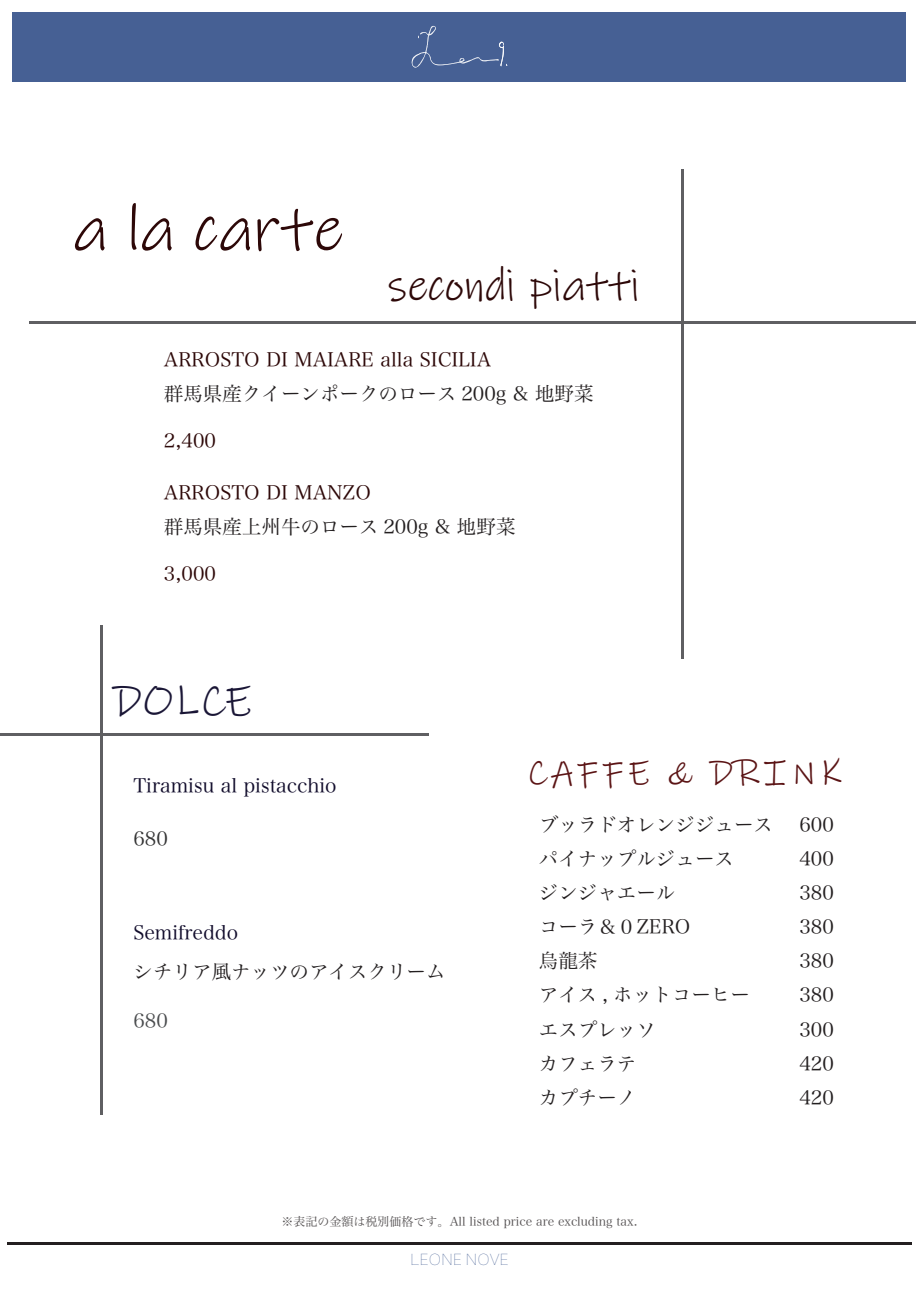
<style>
.page{position:relative;width:919px;height:1289px;background:#fff}
.page>*{position:absolute;margin:0;border:0;box-sizing:border-box;transform-origin:0 0}
.t1{font:66px "Ink Free";color:#2d0808}
.t2{font:45px "Ink Free";color:#2d0808}
.t3{font:45px "Ink Free";color:#1a1636}
.t4{font:36px "Ink Free";letter-spacing:.11em;color:#5b1415}
.t5{font:19.5px/34.2px "Hira Min Pro W3";color:#231f20}
.t6{font:19.5px "Hira Min Pro W3";color:#2d0808}
.t7{font:19.5px "Hira Min Pro W3";color:#120d2c}
.t8{font:19.5px "Hira Min Pro W3";color:#333334}
.t9{font:19.5px "Hira Min Pro W3";color:#4a4c4e}
.t10{font:15px "Hiragino Sans W0";color:#466094}
.t11{font:12px "Hira Min Pro W3";color:#555253}
.s1{font-family:"Koz Go Pr 6 N"}
</style>
<div class="page">
<div style="left:13px;top:13px;width:893px;height:69px;background:#466094"></div>
<svg style="left:411px;top:26px;width:96px;height:42px"></svg>
<hr style="left:681px;top:169px;width:3px;height:490px;background:#5f5f62">
<hr style="left:0;top:733px;width:429px;height:2px;background:#5f5f62">
<hr style="left:30px;top:322px;width:885px;height:2px;background:#5f5f62">
<hr style="left:7px;top:1242px;width:904px;height:2px;background:#231f20">
<hr style="left:101px;top:625px;width:2px;height:489px;background:#5f5f62">
<h1 class="t1" style="left:73px;top:190px;width:272px">a la carte</h1>
<h2 class="t2" style="left:387px;top:259px;width:254px">secondi piatti</h2>
<p class="t6" style="left:164px;top:343px;width:328px">ARROSTO DI MAIARE alla SICILIA</p>
<p class="t5" style="left:164px;top:375px;width:431px">群馬県産クイーンポークのロース 200g &amp; 地野菜</p>
<p class="t6" style="left:164px;top:424px;width:53px">2,400</p>
<p class="t6" style="left:164px;top:476px;width:208px">ARROSTO DI MANZO</p>
<p class="t5" style="left:164px;top:508px;width:353px">群馬県産上州牛のロース 200g &amp; 地野菜</p>
<p class="t6" style="left:164px;top:557px;width:53px">3,000</p>
<h2 class="t3" style="left:113px;top:674px;width:140px">DOLCE</h2>
<p class="t7" style="left:133px;top:768px;width:205px">Tiramisu al pistacchio</p>
<p class="t8" style="left:133px;top:822px;width:36px">680</p>
<p class="t7" style="left:133px;top:915px;width:106px">Semifreddo</p>
<p class="t5" style="left:133px;top:952px;width:313px">シチリア風ナッツのアイスクリーム</p>
<p class="t9" style="left:133px;top:1003px;width:36px">680</p>
<h3 class="t4" style="left:527px;top:751px;width:315px">CAFFE &amp; DRINK</h3>
<p class="t5" style="left:539px;top:805px;width:235px">ブッラドオレンジジュースパイナップルジュース<br>ジンジャエール<br>コーラ＆０ZERO<br>烏龍茶<br>アイス , ホットコーヒーエスプレッソ<br>カフェラテ<br>カプチーノ</p>
<p class="t5" style="left:799px;top:805px;width:36px;text-align:justify">600<br>400<br>380<br>380<br>380<br>380<br>300<br>420<br>420</p>
<p class="t11" style="left:281px;top:1210px;width:357px"><span class="s1">※</span>表記の金額は税別価格です。All listed price are excluding tax.</p>
<p class="t10" style="left:410px;top:1248px;width:100px">LEONE NOVE</p>
</div>
